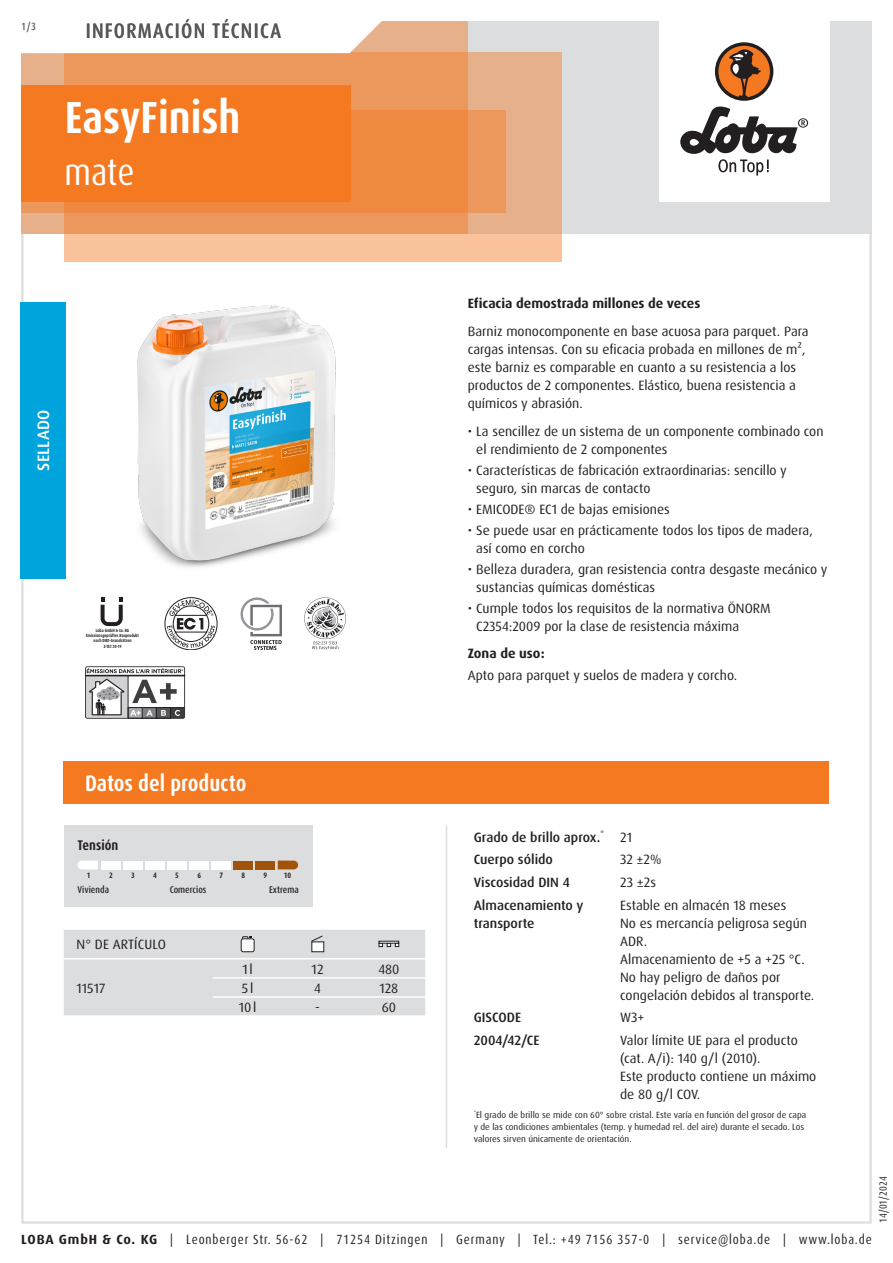
<style>
.page{position:relative;width:893px;height:1263px;background:#fff}
.page>*{position:absolute;margin:0;border:0;box-sizing:border-box;transform-origin:0 0}
.Produktname_weiss{font:700 condensed 45px "Dax Pro";color:#fff}
.Variante_weiss{font:condensed 37.5px "Dax Pro";color:#fff}
.Abschnitt{font:700 condensed 22.5px "Dax Pro";color:#fff}
.TI{font:500 condensed 21px "Dax Pro";letter-spacing:.06em;color:#57585a}
.Produktart_Versiegelung{font:500 16.5px "Dax Pro";letter-spacing:.01em;color:#fff}
.skala_name{font:700 condensed 14.1px "Dax Pro";color:#231f20}
.Text{font:13.5px/18px "Dax Pro";color:#231f20}
.Text_ohne_Silbentrennung{font:13.5px/18px "Dax Pro";color:#231f20}
.Text_Medium{font:500 13.5px/18px "Dax Pro";color:#231f20}
.Text_Bold{font:700 13.5px "Dax Pro";color:#231f20}
.Text_zentriert{font:13.5px "Dax Pro";color:#231f20}
.Text_Großbuchstaben{font:13.5px "Dax Pro";letter-spacing:.01em;color:#231f20}
.t1{font:condensed 13.35px "Dax Pro";letter-spacing:.065em;color:#231f20}
.t2{font:condensed 10.5px "Dax Pro";color:#231f20}
.t3{font:500 condensed 10.5px "Dax Pro";color:#57585a}
.skala_desc_middle{font:500 condensed 9.75px "Dax Pro";color:#231f20}
.skala_desc_left{font:500 condensed 9.75px "Dax Pro";color:#231f20}
.skala_desc_right{font:500 condensed 9.75px "Dax Pro";color:#231f20}
.Footnote{font:9px/12px "Dax Pro";color:#231f20}
.skala_number{font:700 condensed 7.8px "Dax Pro";color:#231f20}
.t4{font:700 4.5px/5.2px "Dax Pro";color:#231f20;text-align:center;scale:.82 1}
.s1{font-weight:700;font-stretch:normal}
</style>
<div class="page">
<hr style="left:446px;top:825px;width:1px;height:323px;background:#dcdddf">
<svg style="left:64px;top:929px;width:361px;height:87px;background:#dcdddf"></svg>
<div style="left:64px;top:825px;width:249px;height:82px;background:#dcdddf"></div>
<svg style="left:78px;top:860px;width:20px;height:9px"></svg>
<div style="left:101px;top:860px;width:20px;height:9px;background:#fff"></div>
<div style="left:123px;top:860px;width:20px;height:9px;background:#fff"></div>
<div style="left:145px;top:860px;width:20px;height:9px;background:#fff"></div>
<div style="left:167px;top:860px;width:20px;height:9px;background:#fff"></div>
<div style="left:189px;top:860px;width:20px;height:9px;background:#fff"></div>
<div style="left:212px;top:860px;width:19px;height:9px;background:#fff"></div>
<div style="left:234px;top:860px;width:19px;height:9px;background:#a15409"></div>
<div style="left:256px;top:860px;width:19px;height:9px;background:#a15409"></div>
<svg style="left:278px;top:860px;width:20px;height:9px"></svg>
<div style="left:64px;top:761px;width:765px;height:43px;background:#f47921"></div>
<svg style="left:101px;top:597px;width:22px;height:29px"></svg>
<svg style="left:165px;top:597px;width:52px;height:53px"></svg>
<svg style="left:241px;top:597px;width:41px;height:53px"></svg>
<svg style="left:304px;top:597px;width:42px;height:53px"></svg>
<svg style="left:85px;top:666px;width:100px;height:53px"></svg>
<img style="left:137px;top:305px;width:199px;height:263px">
<div style="left:20px;top:302px;width:46px;height:276px;background:#00a4dc"></div>
<div style="left:21px;top:21px;width:851px;height:213px;background:#dcdddf"></div>
<div style="left:659px;top:0;width:170px;height:202px;background:#fff"></div>
<svg style="left:680px;top:106px;width:128px;height:70px"></svg>
<div style="left:715px;top:42px;width:58px;height:59px;background:#231f20;border-radius:50%"></div>
<svg style="left:718px;top:45px;width:52px;height:52px"></svg>
<div style="left:64px;top:52px;width:497px;height:209px;background:linear-gradient(to right,#fec79f,#efb992)"></div>
<div style="left:21px;top:111px;width:485px;height:102px;background:#ec975b"></div>
<svg style="left:21px;top:21px;width:447px;height:213px;background:#ec9355"></svg>
<svg style="left:21px;top:21px;width:411px;height:34px;background:#faede4"></svg>
<div style="left:21px;top:85px;width:330px;height:117px;background:#f47921"></div>
<p class="t3" style="left:21px;top:19px;width:16px">1/3</p>
<p class="TI" style="left:86px;top:17px;width:197px">INFORMACIÓN TÉCNICA</p>
<p class="Produktname_weiss" style="left:65px;top:89px;width:177px">EasyFinish</p>
<p class="Variante_weiss" style="left:65px;top:148px;width:71px">mate</p>
<p class="Produktart_Versiegelung" style="left:33px;top:471px;width:62px;rotate:-90deg">SELLADO</p>
<p class="t4" style="left:86px;top:628px;width:66px">Loba GmbH &amp; Co. KG<br>Emissionsgeprüftes Bauprodukt nach DIBt-Grundsätzen<br>Z-157.10-19</p>
<p class="Abschnitt" style="left:85px;top:769px;width:163px">Datos del producto</p>
<p class="skala_name" style="left:78px;top:836px;width:42px">Tensión</p>
<p class="skala_number" style="left:87px;top:871px;width:5px">1</p>
<p class="skala_number" style="left:109px;top:871px;width:5px">2</p>
<p class="skala_number" style="left:131px;top:871px;width:5px">3</p>
<p class="skala_number" style="left:153px;top:871px;width:5px">4</p>
<p class="skala_number" style="left:175px;top:871px;width:5px">5</p>
<p class="skala_number" style="left:197px;top:871px;width:5px">6</p>
<p class="skala_number" style="left:219px;top:871px;width:5px">7</p>
<p class="skala_number" style="left:241px;top:871px;width:5px">8</p>
<p class="skala_number" style="left:264px;top:871px;width:5px">9</p>
<p class="skala_number" style="left:284px;top:871px;width:9px">10</p>
<p class="skala_desc_left" style="left:78px;top:883px;width:33px">Vivienda</p>
<p class="skala_desc_middle" style="left:170px;top:883px;width:38px">Comercios</p>
<p class="skala_desc_right" style="left:269px;top:883px;width:31px">Extrema</p>
<p class="Text_Großbuchstaben" style="left:77px;top:936px;width:91px">N° DE ARTÍCULO</p>
<p class="Text" style="left:77px;top:979px;width:30px">11517</p>
<p class="Text_zentriert" style="left:242px;top:960px;width:12px">1l</p>
<p class="Text_zentriert" style="left:312px;top:960px;width:13px">12</p>
<p class="Text_zentriert" style="left:378px;top:960px;width:22px">480</p>
<p class="Text_zentriert" style="left:242px;top:979px;width:13px">5l</p>
<p class="Text_zentriert" style="left:314px;top:979px;width:8px">4</p>
<p class="Text_zentriert" style="left:379px;top:979px;width:20px">128</p>
<p class="Text_zentriert" style="left:239px;top:998px;width:19px">10l</p>
<p class="Text_zentriert" style="left:315px;top:998px;width:6px">-</p>
<p class="Text_zentriert" style="left:382px;top:998px;width:16px">60</p>
<p class="Text_Bold" style="left:468px;top:295px;width:234px">Eficacia demostrada millones de veces</p>
<p class="Text" style="left:468px;top:323px;width:342px">Barniz monocomponente en base acuosa para parquet. Para cargas intensas. Con su eficacia probada en millones de m², este barniz es comparable en cuanto a su resistencia a los productos de 2 componentes. Elástico, buena resistencia a químicos y abrasión.</p>
<p class="Text" style="left:476px;top:422px;width:349px;text-indent:-9px">• La sencillez de un sistema de un componente combinado con el rendimiento de 2 componentes</p>
<p class="Text" style="left:476px;top:461px;width:312px;text-indent:-9px">• Características de fabricación extraordinarias: sencillo y seguro, sin marcas de contacto</p>
<p class="Text" style="left:468px;top:500px;width:203px">• EMICODE® EC1 de bajas emisiones</p>
<p class="Text" style="left:476px;top:521px;width:338px;text-indent:-9px">• Se puede usar en prácticamente todos los tipos de madera, así como en corcho</p>
<p class="Text" style="left:476px;top:560px;width:353px;text-indent:-9px">• Belleza duradera, gran resistencia contra desgaste mecánico y sustancias químicas domésticas</p>
<p class="Text" style="left:476px;top:599px;width:296px;text-indent:-9px">• Cumple todos los requisitos de la normativa ÖNORM<br>C2354:2009 por la clase de resistencia máxima</p>
<p class="Text_Bold" style="left:468px;top:645px;width:78px">Zona de uso:</p>
<p class="Text" style="left:468px;top:666px;width:271px">Apto para parquet y suelos de madera y corcho.</p>
<p class="Text_Medium" style="left:474px;top:828px;width:132px">Grado de brillo aprox.<sup>*</sup></p>
<p class="Text_ohne_Silbentrennung" style="left:620px;top:828px;width:14px">21</p>
<p class="Text_Medium" style="left:474px;top:851px;width:81px">Cuerpo sólido</p>
<p class="Text_ohne_Silbentrennung" style="left:620px;top:851px;width:43px">32 ±2%</p>
<p class="Text_Medium" style="left:474px;top:873px;width:97px">Viscosidad DIN 4</p>
<p class="Text_ohne_Silbentrennung" style="left:620px;top:873px;width:37px">23 ±2s</p>
<p class="Text_Medium" style="left:474px;top:896px;width:111px">Almacenamiento y transporte</p>
<p class="Text_ohne_Silbentrennung" style="left:620px;top:896px;width:168px">Estable en almacén 18 meses</p>
<p class="Text_ohne_Silbentrennung" style="left:620px;top:914px;width:188px">No es mercancía peligrosa según<br>ADR.</p>
<p class="Text_ohne_Silbentrennung" style="left:620px;top:950px;width:196px">Almacenamiento de +5 a +25 °C.<br>No hay peligro de daños por congelación debidos al transporte.</p>
<p class="Text_Medium" style="left:474px;top:1008px;width:49px">GISCODE</p>
<p class="Text_ohne_Silbentrennung" style="left:620px;top:1008px;width:26px">W3+</p>
<p class="Text_Medium" style="left:474px;top:1031px;width:67px">2004/42/CE</p>
<p class="Text_ohne_Silbentrennung" style="left:620px;top:1031px;width:179px">Valor límite UE para el producto (cat. A/i): 140 g/l (2010).</p>
<p class="Text_ohne_Silbentrennung" style="left:620px;top:1067px;width:198px">Este producto contiene un máximo de 80 g/l COV.</p>
<p class="Footnote" style="left:474px;top:1109px;width:334px"><sup>*</sup>El grado de brillo se mide con 60° sobre cristal. Este varía en función del grosor de capa y de las condiciones ambientales (temp. y humedad rel. del aire) durante el secado. Los valores sirven únicamente de orientación.</p>
<p class="t2" style="left:876px;top:1222px;width:48px;rotate:-90deg">14/01/2024</p>
<p class="t1" style="left:21px;top:1230px;width:852px"><span class="s1">LOBA GmbH &amp; Co. KG</span> | Leonberger Str. 56-62 | 71254 Ditzingen | Germany | Tel.: +49 7156 357-0 | service@loba.de | www.loba.de</p>
</div>
